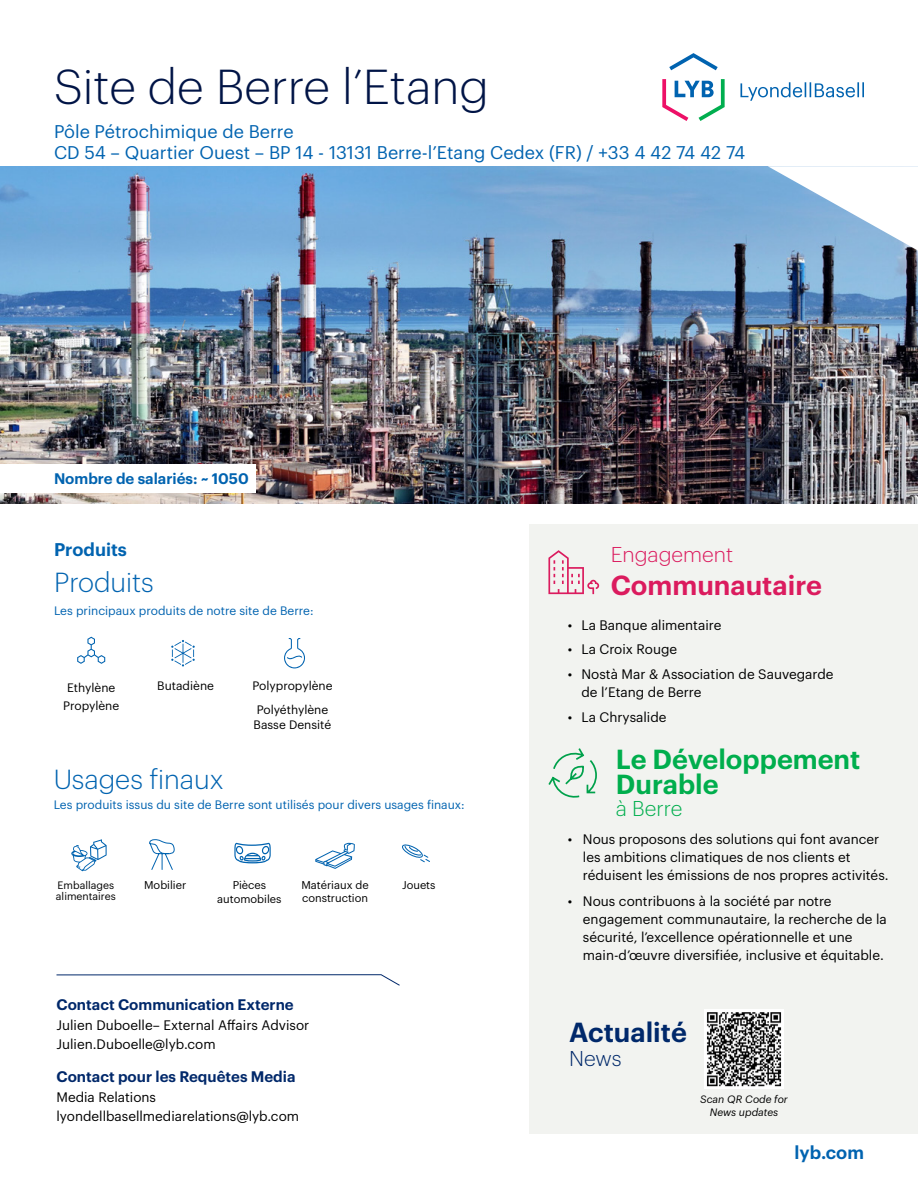
<style>
.page{position:relative;width:918px;height:1188px;background:#fff}
.page>*{position:absolute;margin:0;border:0;box-sizing:border-box;transform-origin:0 0}
.t1{font:300 48px "Graphik";color:#001446}
.t2{font:600 27px/24.9px "Graphik";color:#00ae4d}
.t3{font:300 27px "Graphik";color:#0063b0}
.t4{font:600 27px "Graphik";color:#db1b5e}
.t5{font:600 27px "Graphik";color:#00286a}
.t6{font:300 21px "Graphik";color:#db1b5e}
.t7{font:300 21px "Graphik";color:#00ae4d}
.t8{font:300 21px "Graphik";color:#00286a}
.t9{font:18px/21px "Graphik";color:#0063b0}
.t10{font:600 18px "Graphik";color:#0063b0}
.t11{font:600 15px "Graphik";color:#00286a}
.t12{font:600 15px "Graphik";color:#0063b0}
.t13{font:13.5px/18px "Graphik";color:#000}
.t14{font:12px "Graphik";color:#0063b0}
.t15{font:12px/18px "Graphik";color:#000;text-align:center}
.t16{font:11.1px/13.8px "Graphik";color:#000;text-align:center}
.t17{font:italic 10.5px/13.5px "Graphik";color:#000;text-align:center}
.t18{font:10.5px/10.9px "Graphik";color:#000}
</style>
<div class="page">
<div style="left:529px;top:525px;width:389px;height:609px;background:#f2f3f0"></div>
<svg style="left:548px;top:748px;width:49px;height:50px"></svg>
<svg style="left:548px;top:550px;width:51px;height:44px"></svg>
<svg style="left:56px;top:974px;width:344px;height:12px"></svg>
<img style="left:0;top:166px;width:918px;height:337px">
<svg style="left:768px;top:166px;width:150px;height:85px"></svg>
<div style="left:0;top:464px;width:255px;height:29px;background:#fff"></div>
<svg style="left:740px;top:82px;width:124px;height:19px"></svg>
<svg style="left:669px;top:54px;width:49px;height:16px"></svg>
<svg style="left:662px;top:79px;width:63px;height:42px"></svg>
<svg style="left:234px;top:843px;width:37px;height:20px"></svg>
<svg style="left:77px;top:637px;width:28px;height:27px"></svg>
<svg style="left:171px;top:640px;width:24px;height:27px"></svg>
<svg style="left:284px;top:638px;width:21px;height:30px"></svg>
<svg style="left:149px;top:839px;width:26px;height:31px"></svg>
<img style="left:704px;top:1009px;width:80px;height:80px">
<svg style="left:71px;top:839px;width:36px;height:32px"></svg>
<svg style="left:315px;top:843px;width:40px;height:26px"></svg>
<svg style="left:402px;top:844px;width:28px;height:19px"></svg>
<h1 class="t1" style="left:54px;top:51px;width:436px">Site de Berre l’Etang</h1>
<h3 class="t9" style="left:54px;top:119px;width:693px">Pôle Pétrochimique de Berre<br>CD 54 – Quartier Ouest – BP 14 - 13131 Berre-l’Etang Cedex (FR) / +33 4 42 74 42 74</h3>
<p class="t12" style="left:54px;top:467px;width:196px">Nombre de salariés: ~ 1050</p>
<h3 class="t10" style="left:54px;top:536px;width:74px">Produits</h3>
<h2 class="t3" style="left:54px;top:562px;width:101px">Produits</h2>
<p class="t14" style="left:54px;top:601px;width:261px">Les principaux produits de notre site de Berre:</p>
<p class="t15" style="left:63px;top:678px;width:58px">Ethylène<br>Propylène</p>
<p class="t15" style="left:157px;top:676px;width:58px">Butadiène</p>
<p class="t15" style="left:252px;top:673px;width:82px;line-height:24px">Polypropylène<br>Polyéthylène</p>
<p class="t15" style="left:254px;top:715px;width:79px">Basse Densité</p>
<h2 class="t3" style="left:54px;top:759px;width:172px">Usages finaux</h2>
<p class="t14" style="left:54px;top:795px;width:413px">Les produits issus du site de Berre sont utilisés pour divers usages finaux:</p>
<p class="t18" style="left:56px;top:879px;width:61px">Emballages alimentaires</p>
<p class="t16" style="left:301px;top:877px;width:69px;text-align:left">Matériaux de construction</p>
<p class="t16" style="left:402px;top:877px;width:35px">Jouets</p>
<p class="t16" style="left:144px;top:877px;width:44px">Mobilier</p>
<p class="t16" style="left:217px;top:877px;width:66px">Pièces automobiles</p>
<p class="t11" style="left:57px;top:993px;width:239px">Contact Communication Externe</p>
<p class="t13" style="left:57px;top:1014px;width:254px;line-height:19.5px">Julien Duboelle– External Affairs Advisor<br>Julien.Duboelle@lyb.com</p>
<p class="t11" style="left:57px;top:1065px;width:241px">Contact pour les Requêtes Media</p>
<p class="t13" style="left:57px;top:1086px;width:244px;line-height:19.5px">Media Relations lyondellbasellmediarelations@lyb.com</p>
<h3 class="t6" style="left:611px;top:540px;width:124px">Engagement</h3>
<h2 class="t4" style="left:611px;top:564px;width:213px">Communautaire</h2>
<p class="t13" style="left:568px;top:615px;width:155px">• La Banque alimentaire</p>
<p class="t13" style="left:568px;top:639px;width:111px">• La Croix Rouge</p>
<p class="t13" style="left:581px;top:664px;width:254px;text-indent:-14px">• Nostà Mar &amp; Association de Sauvegarde de l’Etang de Berre</p>
<p class="t13" style="left:568px;top:707px;width:100px">• La Chrysalide</p>
<h2 class="t2" style="left:616px;top:744px;width:246px">Le Développement<br>Durable</h2>
<h3 class="t7" style="left:616px;top:793px;width:68px">à Berre</h3>
<p class="t13" style="left:583px;top:829px;width:307px;text-indent:-15px">• Nous proposons des solutions qui font avancer les ambitions climatiques de nos clients et réduisent les émissions de nos propres activités.</p>
<p class="t13" style="left:583px;top:891px;width:305px;text-indent:-15px">• Nous contribuons à la société par notre engagement communautaire, la recherche de la sécurité, l’excellence opérationnelle et une main-d’œuvre diversifiée, inclusive et équitable.</p>
<h2 class="t5" style="left:569px;top:1012px;width:119px">Actualité</h2>
<h3 class="t8" style="left:569px;top:1043px;width:54px">News</h3>
<p class="t17" style="left:700px;top:1091px;width:89px">Scan QR Code for<br>News updates</p>
<h3 class="t10" style="left:795px;top:1138px;width:71px">lyb.com</h3>
</div>
